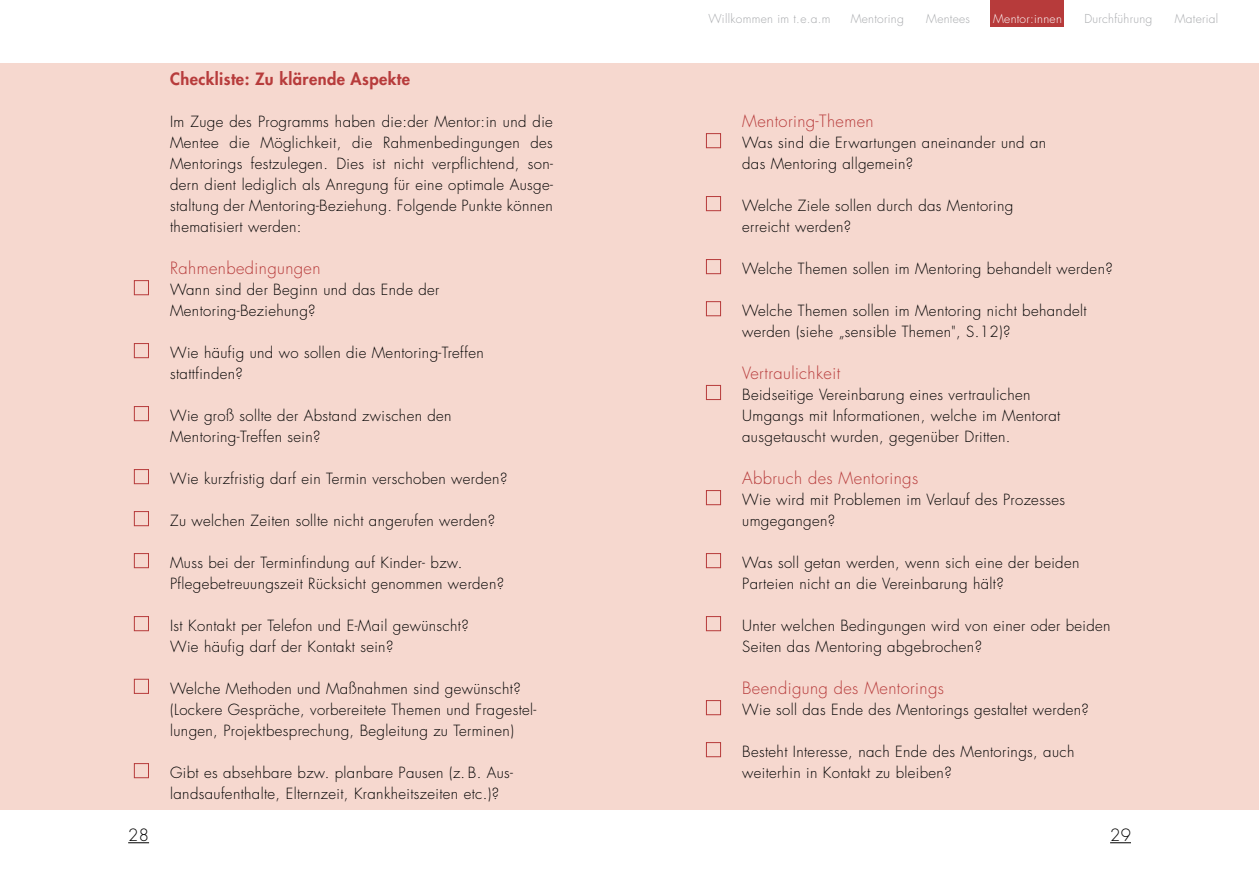
<style>
.page{position:relative;width:1259px;height:893px;background:#fff}
.page>*{position:absolute;margin:0;border:0;box-sizing:border-box;transform-origin:0 0}
.t1{font:300 16.5px "Futura Std";letter-spacing:.025em;color:#b73b3b}
.t2{font:800 16.5px "Futura Std";letter-spacing:.025em;color:#b73b3b}
.t3{font:300 16.5px "Futura Std";color:#000}
.t4{font:300 15px/21px "Futura Std";letter-spacing:.025em;color:#000}
.t5{font:300 12px "Futura Std";letter-spacing:.025em;color:#a7a9ac}
.t6{font:300 12px "Futura Std";letter-spacing:.025em;color:#fff}
</style>
<div class="page">
<svg style="left:1110px;top:842px;width:21px;height:1px"></svg>
<svg style="left:128px;top:842px;width:21px;height:1px"></svg>
<div style="left:0;top:64px;width:1259px;height:746px;background:#f6d8cf"></div>
<div style="left:134px;top:280px;width:15px;height:15px;border:1px solid #b73b3b"></div>
<div style="left:134px;top:343px;width:15px;height:15px;border:1px solid #b73b3b"></div>
<div style="left:134px;top:406px;width:15px;height:15px;border:1px solid #b73b3b"></div>
<div style="left:134px;top:469px;width:15px;height:15px;border:1px solid #b73b3b"></div>
<div style="left:134px;top:511px;width:15px;height:15px;border:1px solid #b73b3b"></div>
<div style="left:134px;top:553px;width:15px;height:15px;border:1px solid #b73b3b"></div>
<div style="left:134px;top:616px;width:15px;height:15px;border:1px solid #b73b3b"></div>
<div style="left:706px;top:133px;width:15px;height:15px;border:1px solid #b73b3b"></div>
<div style="left:706px;top:196px;width:15px;height:15px;border:1px solid #b73b3b"></div>
<div style="left:706px;top:259px;width:15px;height:15px;border:1px solid #b73b3b"></div>
<div style="left:706px;top:301px;width:15px;height:15px;border:1px solid #b73b3b"></div>
<div style="left:706px;top:385px;width:15px;height:15px;border:1px solid #b73b3b"></div>
<div style="left:706px;top:490px;width:15px;height:15px;border:1px solid #b73b3b"></div>
<div style="left:706px;top:553px;width:15px;height:15px;border:1px solid #b73b3b"></div>
<div style="left:706px;top:616px;width:15px;height:15px;border:1px solid #b73b3b"></div>
<div style="left:706px;top:700px;width:15px;height:15px;border:1px solid #b73b3b"></div>
<div style="left:134px;top:679px;width:15px;height:15px;border:1px solid #b73b3b"></div>
<div style="left:134px;top:763px;width:15px;height:15px;border:1px solid #b73b3b"></div>
<div style="left:706px;top:742px;width:15px;height:15px;border:1px solid #b73b3b"></div>
<div style="left:990px;top:0;width:74px;height:27px;background:#b73b3b"></div>
<p class="t2" style="left:170px;top:69px;width:241px">Checkliste: Zu klärende Aspekte</p>
<p class="t4" style="left:170px;top:112px;width:384px;text-align:justify">Im Zuge des Programms haben die:der Mentor:in und die Mentee die Möglichkeit, die Rahmenbedingungen des Mentorings festzulegen. Dies ist nicht verpflichtend, son&shy;dern dient lediglich als Anregung für eine optimale Ausge&shy;staltung der Mentoring-Beziehung. Folgende Punkte können thematisiert werden:</p>
<p class="t1" style="left:170px;top:258px;width:152px">Rahmenbedingungen</p>
<p class="t4" style="left:170px;top:280px;width:271px">Wann sind der Beginn und das Ende der<br>Mentoring-Beziehung?</p>
<p class="t4" style="left:170px;top:343px;width:315px">Wie häufig und wo sollen die Mentoring-Treffen stattfinden?</p>
<p class="t4" style="left:170px;top:406px;width:283px">Wie groß sollte der Abstand zwischen den<br>Mentoring-Treffen sein?</p>
<p class="t4" style="left:170px;top:469px;width:339px">Wie kurzfristig darf ein Termin verschoben werden?</p>
<p class="t4" style="left:170px;top:511px;width:327px">Zu welchen Zeiten sollte nicht angerufen werden?</p>
<p class="t4" style="left:170px;top:553px;width:335px">Muss bei der Terminfindung auf Kinder- bzw.<br>Pflegebetreuungszeit Rücksicht genommen werden?</p>
<p class="t4" style="left:170px;top:616px;width:300px">Ist Kontakt per Telefon und E-Mail gewünscht?<br>Wie häufig darf der Kontakt sein?</p>
<p class="t4" style="left:170px;top:679px;width:368px">Welche Methoden und Maßnahmen sind gewünscht? (Lockere Gespräche, vorbereitete Themen und Fragestel&shy;lungen, Projektbesprechung, Begleitung zu Terminen)</p>
<p class="t4" style="left:170px;top:763px;width:344px">Gibt es absehbare bzw. planbare Pausen (z. B. Aus&shy;landsaufenthalte, Elternzeit, Krankheitszeiten etc.)?</p>
<p class="t5" style="left:708px;top:11px;width:124px">Willkommen im t.e.a.m</p>
<p class="t5" style="left:850px;top:11px;width:55px">Mentoring</p>
<p class="t5" style="left:926px;top:11px;width:45px">Mentees</p>
<p class="t6" style="left:993px;top:11px;width:70px">Mentor:innen</p>
<p class="t5" style="left:1084px;top:11px;width:69px">Durchführung</p>
<p class="t5" style="left:1174px;top:11px;width:45px">Material</p>
<p class="t1" style="left:742px;top:111px;width:133px">Mentoring-Themen</p>
<p class="t4" style="left:742px;top:133px;width:305px">Was sind die Erwartungen aneinander und an das Mentoring allgemein?</p>
<p class="t4" style="left:742px;top:196px;width:272px">Welche Ziele sollen durch das Mentoring erreicht werden?</p>
<p class="t4" style="left:742px;top:259px;width:372px">Welche Themen sollen im Mentoring behandelt werden?</p>
<p class="t4" style="left:742px;top:301px;width:346px">Welche Themen sollen im Mentoring nicht behandelt werden (siehe „sensible Themen", S.12)?</p>
<p class="t1" style="left:742px;top:363px;width:99px">Vertraulichkeit</p>
<p class="t4" style="left:742px;top:385px;width:320px">Beidseitige Vereinbarung eines vertraulichen<br>Umgangs mit Informationen, welche im Mentorat ausgetauscht wurden, gegenüber Dritten.</p>
<p class="t1" style="left:742px;top:468px;width:177px">Abbruch des Mentorings</p>
<p class="t4" style="left:742px;top:490px;width:324px">Wie wird mit Problemen im Verlauf des Prozesses umgegangen?</p>
<p class="t4" style="left:742px;top:553px;width:339px">Was soll getan werden, wenn sich eine der beiden<br>Parteien nicht an die Vereinbarung hält?</p>
<p class="t4" style="left:742px;top:616px;width:370px">Unter welchen Bedingungen wird von einer oder beiden<br>Seiten das Mentoring abgebrochen?</p>
<p class="t1" style="left:742px;top:678px;width:203px">Beendigung des Mentorings</p>
<p class="t4" style="left:742px;top:700px;width:348px">Wie soll das Ende des Mentorings gestaltet werden?</p>
<p class="t4" style="left:742px;top:742px;width:334px">Besteht Interesse, nach Ende des Mentorings, auch weiterhin in Kontakt zu bleiben?</p>
<p class="t3" style="left:128px;top:825px;width:22px">28</p>
<p class="t3" style="left:1110px;top:825px;width:22px">29</p>
</div>
